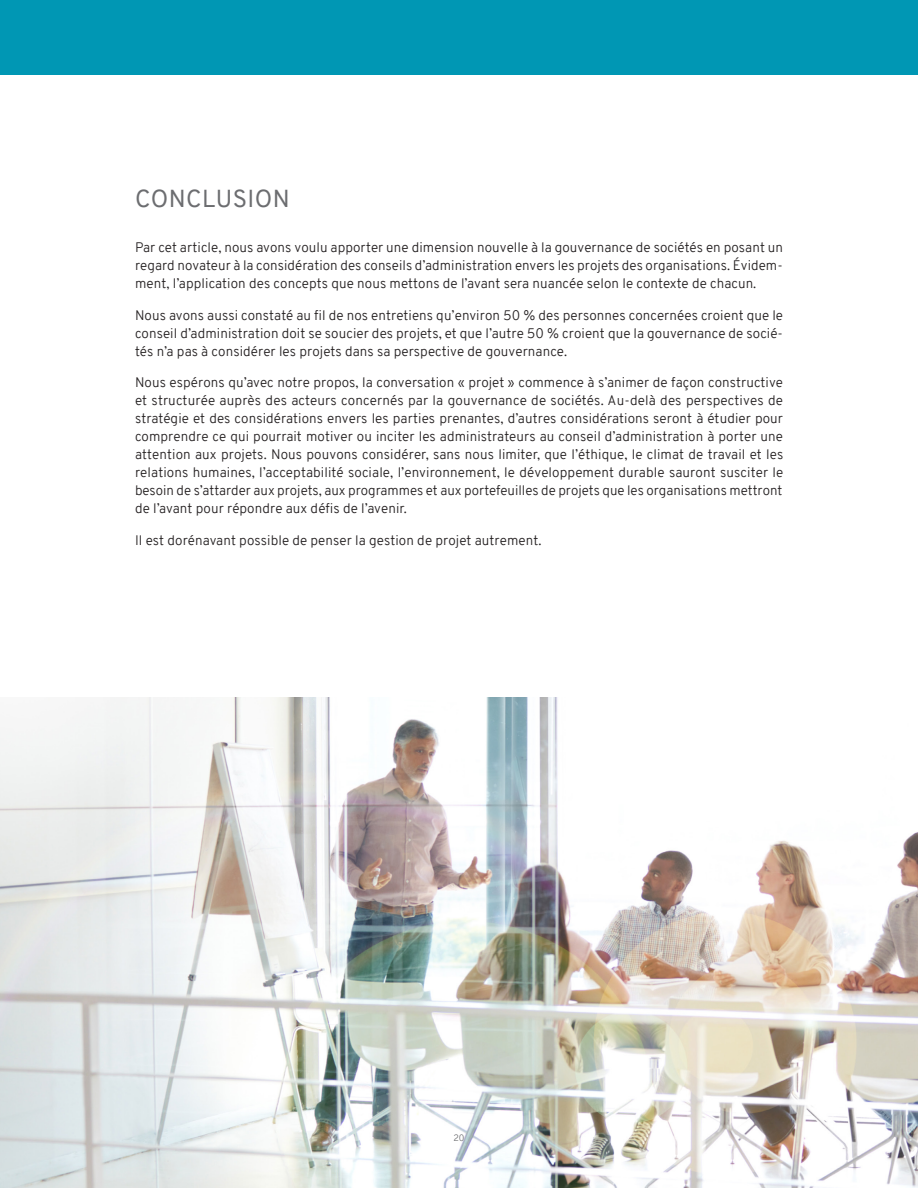
<style>
.page{position:relative;width:918px;height:1188px;background:#fff}
.page>*{position:absolute;margin:0;border:0;box-sizing:border-box;transform-origin:0 0}
.sous-titre{font:24px "Overpass";letter-spacing:.015em;color:#6c6d70}
.texte_courant{font:300 13.5px/18px "Overpass";letter-spacing:.005em;color:#231f20;text-align:justify}
.t1{font:300 9px "Overpass";color:#6c6d70}
</style>
<div class="page">
<img style="left:0;top:698px;width:918px;height:490px">
<div style="left:0;top:0;width:918px;height:74px;background:#0097b4"></div>
<p class="sous-titre" style="left:135px;top:182px;width:156px">CONCLUSION</p>
<p class="texte_courant" style="left:135px;top:238px;width:650px">Par cet article, nous avons voulu apporter une dimension nouvelle à la gouvernance de sociétés en posant un regard novateur à la considération des conseils d’administration envers les projets des organisations. Évidem&shy;ment, l’application des concepts que nous mettons de l’avant sera nuancée selon le contexte de chacun.</p>
<p class="texte_courant" style="left:135px;top:306px;width:650px">Nous avons aussi constaté au fil de nos entretiens qu’environ 50 % des personnes concernées croient que le conseil d’administration doit se soucier des projets, et que l’autre 50 % croient que la gouvernance de socié&shy;tés n’a pas à considérer les projets dans sa perspective de gouvernance.</p>
<p class="texte_courant" style="left:135px;top:373px;width:650px">Nous espérons qu’avec notre propos, la conversation « projet » commence à s’animer de façon constructive et structurée auprès des acteurs concernés par la gouvernance de sociétés. Au-delà des perspectives de stratégie et des considérations envers les parties prenantes, d’autres considérations seront à étudier pour comprendre ce qui pourrait motiver ou inciter les administrateurs au conseil d’administration à porter une attention aux projets. Nous pouvons considérer, sans nous limiter, que l’éthique, le climat de travail et les relations humaines, l’acceptabilité sociale, l’environnement, le développement durable sauront susciter le besoin de s’attarder aux projets, aux programmes et aux portefeuilles de projets que les organisations mettront de l’avant pour répondre aux défis de l’avenir.</p>
<p class="texte_courant" style="left:135px;top:531px;width:408px">Il est dorénavant possible de penser la gestion de projet autrement.</p>
<p class="t1" style="left:453px;top:1131px;width:13px">20</p>
</div>
